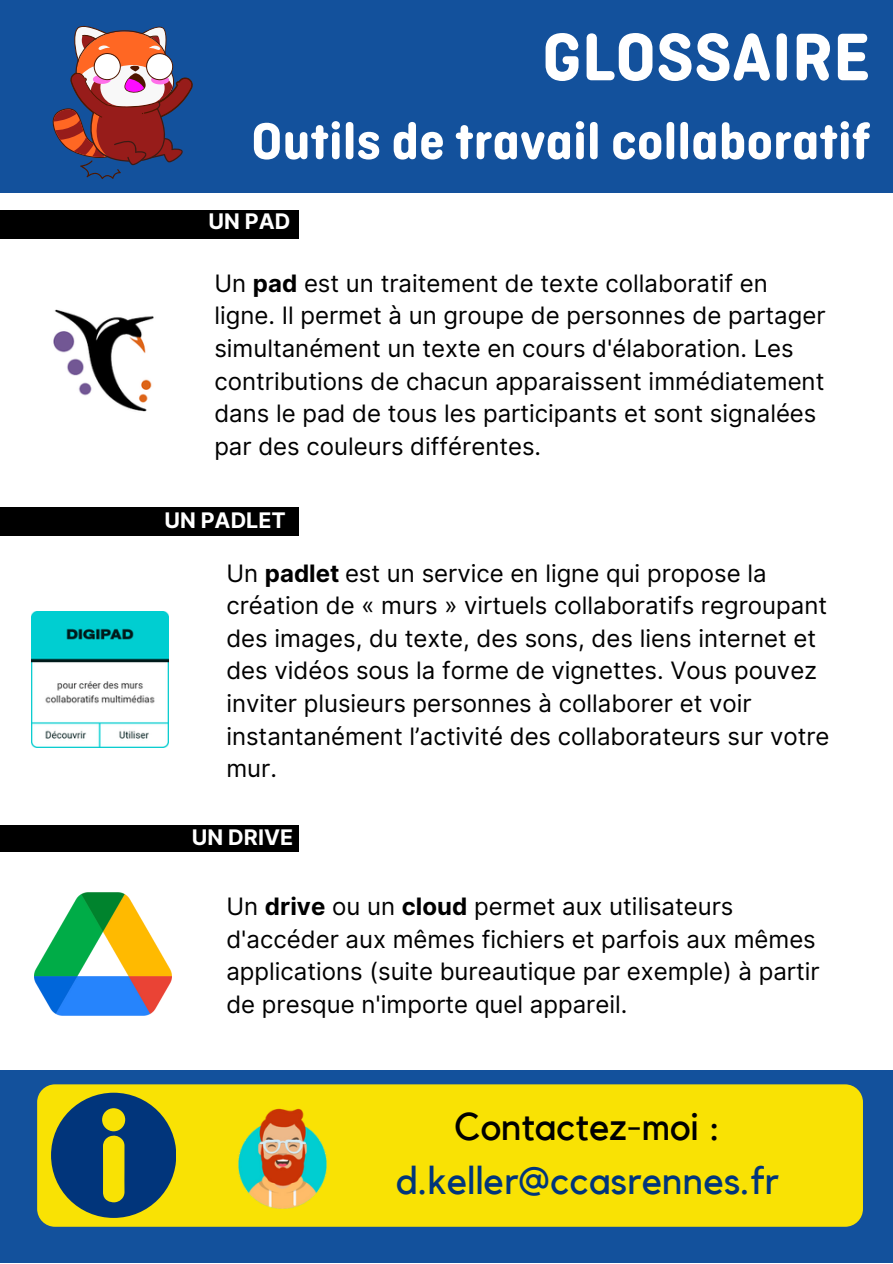
<style>
.page{position:relative;width:893px;height:1264px;background:#fff}
.page>*{position:absolute;margin:0;border:0;box-sizing:border-box;transform-origin:0 0}
.t1{font:700 70.8px "Ciutadella Rounded";color:#fff}
.t2{font:700 54.3px "Ciutadella Rounded";color:#fff}
.t3{font:38.55px "Kollektif";color:#01357b}
.t4{font:38.55px "Kollektif";color:#000}
.t5{font:24px/32.5px "Inter";color:#000}
.t6{font:700 21.45px "Inter";color:#fff}
.s1{font-weight:700}
</style>
<div class="page">
<div style="left:0;top:0;width:892px;height:1262px;background:#13519c"></div>
<div style="left:0;top:193px;width:892px;height:876px;background:#fff"></div>
<div style="left:0;top:210px;width:299px;height:29px;background:#000"></div>
<div style="left:0;top:507px;width:299px;height:29px;background:#000"></div>
<div style="left:0;top:825px;width:299px;height:27px;background:#000"></div>
<img style="left:53px;top:309px;width:101px;height:103px">
<img style="left:31px;top:611px;width:137px;height:136px">
<img style="left:35px;top:892px;width:137px;height:123px">
<div style="left:37px;top:1084px;width:825px;height:142px;background:#f9e204;border-radius:18px"></div>
<img style="left:238px;top:1108px;width:89px;height:100px">
<svg style="left:51px;top:1092px;width:125px;height:125px"></svg>
<svg style="left:52px;top:25px;width:141px;height:154px"></svg>
<p class="t1" style="left:542px;top:27px;width:330px">GLOSSAIRE</p>
<p class="t2" style="left:251px;top:118px;width:620px">Outils de travail collaboratif</p>
<p class="t6" style="left:208px;top:209px;width:83px">UN PAD</p>
<p class="t5" style="left:214px;top:267px;width:612px">Un <span class="s1">pad</span> est un traitement de texte collaboratif en ligne. Il permet à un groupe de personnes de partager simultanément un texte en cours d'élaboration. Les contributions de chacun apparaissent immédiatement dans le pad de tous les participants et sont signalées par des couleurs différentes.</p>
<p class="t6" style="left:164px;top:508px;width:123px">UN PADLET</p>
<p class="t5" style="left:226px;top:556px;width:604px">Un <span class="s1">padlet</span> est un service en ligne qui propose la création de « murs » virtuels collaboratifs regroupant des images, du texte, des sons, des liens internet et des vidéos sous la forme de vignettes. Vous pouvez inviter plusieurs personnes à collaborer et voir instantanément l’activité des collaborateurs sur votre mur.</p>
<p class="t6" style="left:192px;top:823px;width:103px">UN DRIVE</p>
<p class="t5" style="left:226px;top:890px;width:594px">Un <span class="s1">drive</span> ou un <span class="s1">cloud</span> permet aux utilisateurs d'accéder aux mêmes fichiers et parfois aux mêmes applications (suite bureautique par exemple) à partir de presque n'importe quel appareil.</p>
<p class="t4" style="left:454px;top:1108px;width:268px">Contactez-moi :</p>
<p class="t3" style="left:396px;top:1162px;width:384px">d.keller@ccasrennes.fr</p>
</div>
